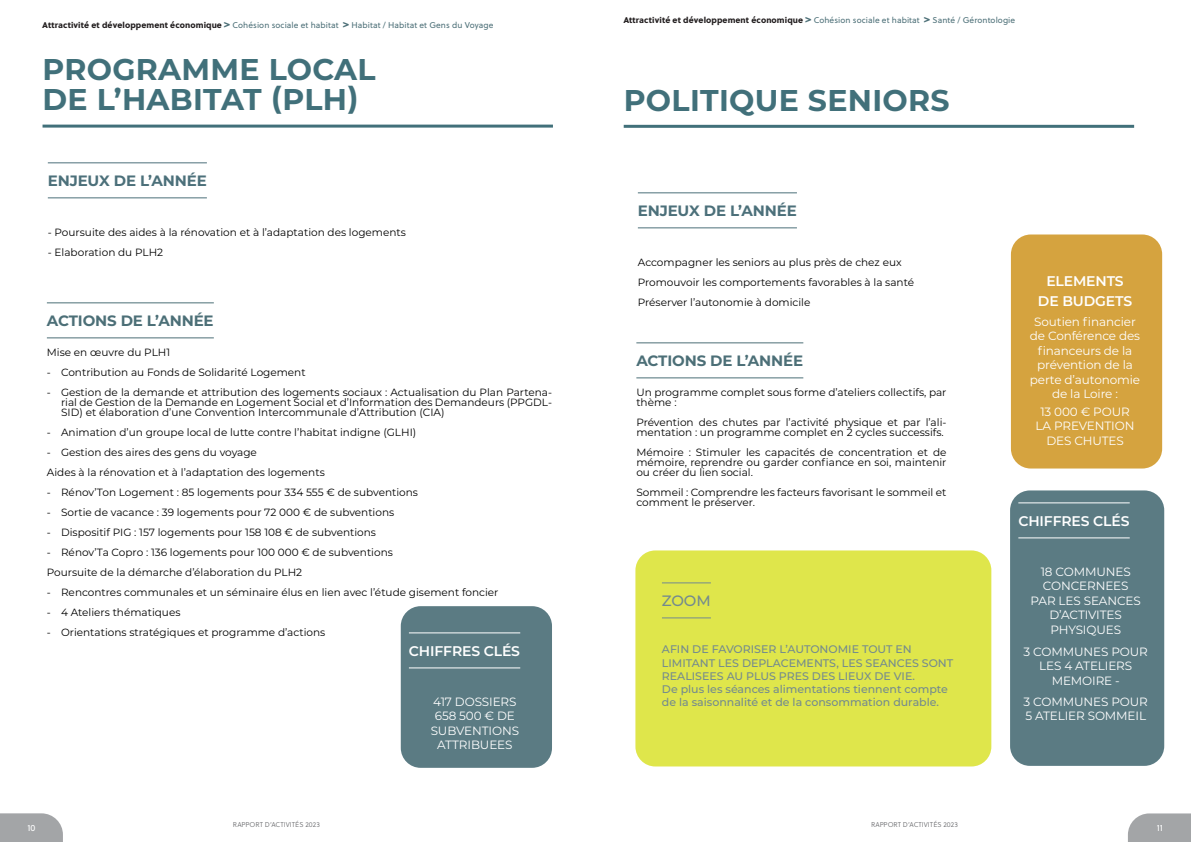
<style>
.page{position:relative;width:1191px;height:842px;background:#fff}
.page>*{position:absolute;margin:0;border:0;box-sizing:border-box;transform-origin:0 0}
.Grand_titre{font:700 30px/30.3px "Montserrat";letter-spacing:.01em;color:#41707a}
.ACTIONS_GRAND_TITRE{font:700 15px "Montserrat";letter-spacing:-.01em;color:#4c6f77}
.ENJEUX_GRAND_TITRE{font:700 15px "Montserrat";letter-spacing:-.01em;color:#4c707a}
.t1{font:500 15px "Montserrat";color:#637d83}
.TITRE_ENCART{font:600 14px "Montserrat";letter-spacing:-.01em;color:#fff}
.Chiffre_clésTexte{font:600 14px "Montserrat";letter-spacing:-.01em;color:#fff}
.Chiffre_clésTexte-2{font:12px/14.4px "Montserrat";letter-spacing:-.01em;color:#fff;text-align:center}
.t2{font:500 11px/13.2px "Montserrat";color:#637d83}
.ACTIONS_-_Texte_avec_puce{font:10.5px/10px "Montserrat";color:#000}
.ENJEUX-texte_avec_puce{font:10.5px "Montserrat";color:#000}
.t3{font:9px "Soleil";color:#fff}
.t4{font:8.4px "Soleil";letter-spacing:.01em;color:#4c6f77}
.t5{font:7px "Soleil Lt";color:#6c6d70}
.s1{font-family:"Soleil Xb";color:#231f20}
.s2{font-family:"Soleil Xb";font-size:10.5px}
</style>
<div class="page">
<svg style="left:0;top:813px;width:63px;height:29px;background:#a9abac"></svg>
<svg style="left:1128px;top:813px;width:63px;height:29px;background:#a9abad"></svg>
<hr style="left:43px;top:125px;width:510px;height:3px;background:#41707a">
<div style="left:401px;top:606px;width:151px;height:162px;background:#5b7b83;border-radius:20px"></div>
<hr style="left:409px;top:632px;width:111px;height:1px;background:#fff">
<hr style="left:409px;top:667px;width:111px;height:1px;background:#fff">
<hr style="left:47px;top:302px;width:167px;height:1px;background:#4c6f77">
<hr style="left:47px;top:337px;width:167px;height:1px;background:#4c6f77">
<hr style="left:48px;top:162px;width:159px;height:1px;background:#4c707a">
<hr style="left:48px;top:197px;width:159px;height:1px;background:#4c707a">
<hr style="left:623px;top:125px;width:511px;height:3px;background:#41707a">
<div style="left:1010px;top:490px;width:154px;height:276px;background:#5b7b83;border-radius:20px"></div>
<hr style="left:1018px;top:502px;width:111px;height:1px;background:#fff">
<hr style="left:1018px;top:537px;width:111px;height:1px;background:#fff">
<hr style="left:636px;top:342px;width:167px;height:1px;background:#4c6f77">
<hr style="left:636px;top:377px;width:167px;height:1px;background:#4c6f77">
<div style="left:635px;top:550px;width:356px;height:216px;background:#dfe64b;border-radius:20px"></div>
<hr style="left:662px;top:582px;width:49px;height:1px;background:#637d83">
<hr style="left:662px;top:617px;width:49px;height:1px;background:#637d83">
<hr style="left:638px;top:192px;width:159px;height:1px;background:#4c707a">
<hr style="left:638px;top:227px;width:159px;height:1px;background:#4c707a">
<div style="left:1011px;top:234px;width:151px;height:234px;background:#d5a33f;border-radius:20px"></div>
<p class="t4" style="left:42px;top:19px;width:453px"><span class="s1">Attractivité et développement économique</span> <span class="s2">&gt;</span> Cohésion sociale et habitat <span class="s2">&gt;</span> Habitat / Habitat et Gens du Voyage</p>
<p class="Grand_titre" style="left:43px;top:53px;width:335px">PROGRAMME LOCAL<br>DE L’HABITAT (PLH)</p>
<p class="ENJEUX_GRAND_TITRE" style="left:48px;top:170px;width:160px">ENJEUX DE L’ANNÉE</p>
<p class="ENJEUX-texte_avec_puce" style="left:48px;top:225px;width:360px">- Poursuite des aides à la rénovation et à l’adaptation des logements</p>
<p class="ENJEUX-texte_avec_puce" style="left:48px;top:245px;width:117px">- Elaboration du PLH2</p>
<p class="ACTIONS_GRAND_TITRE" style="left:47px;top:310px;width:168px">ACTIONS DE L’ANNÉE</p>
<p class="ACTIONS_-_Texte_avec_puce" style="left:47px;top:347px;width:125px">Mise en œuvre du PLH1</p>
<p class="ACTIONS_-_Texte_avec_puce" style="left:47px;top:367px;width:260px">- Contribution au Fonds de Solidarité Logement</p>
<p class="ACTIONS_-_Texte_avec_puce" style="left:61px;top:387px;width:492px;text-align:justify;text-indent:-14px">- Gestion de la demande et attribution des logements sociaux : Actualisation du Plan Partena&shy;rial de Gestion de la Demande en Logement Social et d’Information des Demandeurs (PPGDL-SID) et élaboration d’une Convention Intercommunale d’Attribution (CIA)</p>
<p class="ACTIONS_-_Texte_avec_puce" style="left:47px;top:427px;width:371px">- Animation d’un groupe local de lutte contre l’habitat indigne (GLHI)</p>
<p class="ACTIONS_-_Texte_avec_puce" style="left:47px;top:447px;width:212px">- Gestion des aires des gens du voyage</p>
<p class="ACTIONS_-_Texte_avec_puce" style="left:47px;top:467px;width:279px">Aides à la rénovation et à l’adaptation des logements</p>
<p class="ACTIONS_-_Texte_avec_puce" style="left:47px;top:487px;width:373px">- Rénov’Ton Logement : 85 logements pour 334 555 € de subventions</p>
<p class="ACTIONS_-_Texte_avec_puce" style="left:47px;top:507px;width:349px">- Sortie de vacance : 39 logements pour 72 000 € de subventions</p>
<p class="ACTIONS_-_Texte_avec_puce" style="left:47px;top:527px;width:331px">- Dispositif PIG : 157 logements pour 158 108 € de subventions</p>
<p class="ACTIONS_-_Texte_avec_puce" style="left:47px;top:547px;width:347px">- Rénov’Ta Copro : 136 logements pour 100 000 € de subventions</p>
<p class="ACTIONS_-_Texte_avec_puce" style="left:47px;top:567px;width:257px">Poursuite de la démarche d’élaboration du PLH2</p>
<p class="ACTIONS_-_Texte_avec_puce" style="left:47px;top:587px;width:453px">- Rencontres communales et un séminaire élus en lien avec l’étude gisement foncier</p>
<p class="ACTIONS_-_Texte_avec_puce" style="left:47px;top:607px;width:135px">- 4 Ateliers thématiques</p>
<p class="ACTIONS_-_Texte_avec_puce" style="left:47px;top:627px;width:280px">- Orientations stratégiques et programme d’actions</p>
<p class="TITRE_ENCART" style="left:409px;top:641px;width:113px">CHIFFRES CLÉS</p>
<p class="Chiffre_clésTexte-2" style="left:431px;top:694px;width:90px">417 DOSSIERS<br>658 500 € DE<br>SUBVENTIONS<br>ATTRIBUEES</p>
<p class="t4" style="left:623px;top:14px;width:393px"><span class="s1">Attractivité et développement économique</span> <span class="s2">&gt;</span> Cohésion sociale et habitat <span class="s2">&gt;</span> Santé / Gérontologie</p>
<p class="Grand_titre" style="left:623px;top:83px;width:327px">POLITIQUE SENIORS</p>
<p class="ENJEUX_GRAND_TITRE" style="left:638px;top:200px;width:160px">ENJEUX DE L’ANNÉE</p>
<p class="ENJEUX-texte_avec_puce" style="left:638px;top:255px;width:265px">Accompagner les seniors au plus près de chez eux</p>
<p class="ENJEUX-texte_avec_puce" style="left:638px;top:275px;width:278px">Promouvoir les comportements favorables à la santé</p>
<p class="ENJEUX-texte_avec_puce" style="left:638px;top:295px;width:174px">Préserver l’autonomie à domicile</p>
<p class="ACTIONS_GRAND_TITRE" style="left:636px;top:350px;width:168px">ACTIONS DE L’ANNÉE</p>
<p class="ACTIONS_-_Texte_avec_puce" style="left:636px;top:387px;width:312px">Un programme complet sous forme d’ateliers collectifs, par thème :</p>
<p class="ACTIONS_-_Texte_avec_puce" style="left:636px;top:417px;width:312px">Prévention des chutes par l’activité physique et par l’ali&shy;mentation : un programme complet en 2 cycles successifs.</p>
<p class="ACTIONS_-_Texte_avec_puce" style="left:636px;top:447px;width:312px;text-align:justify">Mémoire : Stimuler les capacités de concentration et de mémoire, reprendre ou garder confiance en soi, maintenir ou créer du lien social.</p>
<p class="ACTIONS_-_Texte_avec_puce" style="left:636px;top:487px;width:312px">Sommeil : Comprendre les facteurs favorisant le sommeil et comment le préserver.</p>
<h2 class="t1" style="left:662px;top:590px;width:50px">ZOOM</h2>
<p class="t2" style="left:662px;top:642px;width:293px">AFIN DE FAVORISER L’AUTONOMIE TOUT EN LIMITANT LES DEPLACEMENTS, LES SEANCES SONT REALISEES AU PLUS PRES DES LIEUX DE VIE.<br>De plus les séances alimentations tiennent compte de la saisonnalité et de la consommation durable.</p>
<p class="Chiffre_clésTexte" style="left:1046px;top:271px;width:79px">ELEMENTS</p>
<p class="Chiffre_clésTexte" style="left:1038px;top:291px;width:96px">DE BUDGETS</p>
<p class="Chiffre_clésTexte-2" style="left:1030px;top:314px;width:112px">Soutien financier de Conférence des financeurs de la prévention de la perte d’autonomie de la Loire :</p>
<p class="Chiffre_clésTexte-2" style="left:1035px;top:404px;width:100px">13 000 € POUR<br>LA PREVENTION<br>DES CHUTES</p>
<p class="TITRE_ENCART" style="left:1018px;top:511px;width:113px">CHIFFRES CLÉS</p>
<p class="Chiffre_clésTexte-2" style="left:1030px;top:564px;width:112px">18 COMMUNES<br>CONCERNEES<br>PAR LES SEANCES<br>D’ACTIVITES<br>PHYSIQUES</p>
<p class="Chiffre_clésTexte-2" style="left:1023px;top:644px;width:126px">3 COMMUNES POUR<br>LES 4 ATELIERS<br>MEMOIRE -</p>
<p class="Chiffre_clésTexte-2" style="left:1023px;top:694px;width:126px;text-align:left">3 COMMUNES POUR<br>5 ATELIER SOMMEIL</p>
<p class="t5" style="left:233px;top:819px;width:88px">RAPPORT D’ACTIVITÉS 2023</p>
<p class="t5" style="left:871px;top:819px;width:88px">RAPPORT D’ACTIVITÉS 2023</p>
<p class="t3" style="left:27px;top:821px;width:10px">10</p>
<p class="t3" style="left:1156px;top:821px;width:8px">11</p>
</div>
